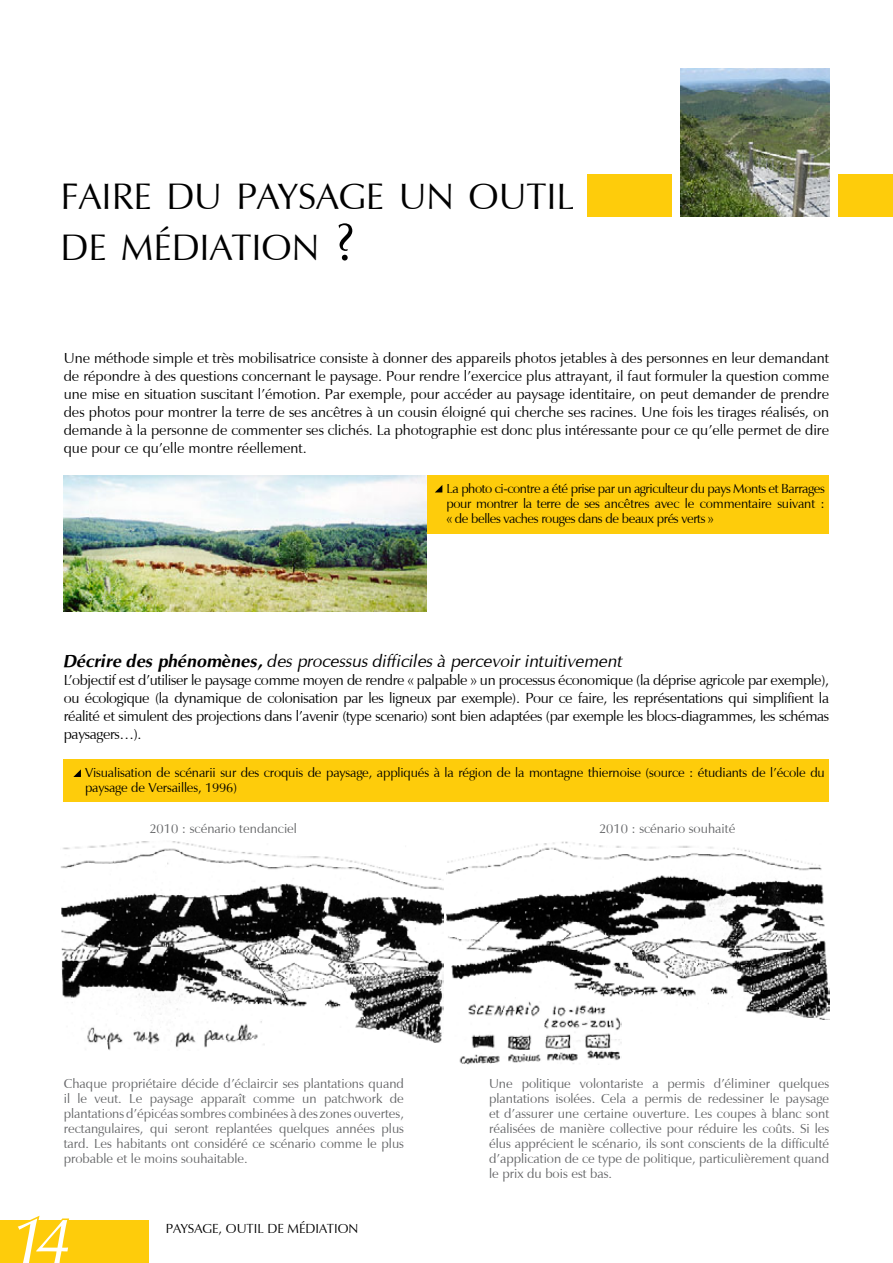
<style>
.page{position:relative;width:893px;height:1263px;background:#fff}
.page>*{position:absolute;margin:0;border:0;box-sizing:border-box;transform-origin:0 0}
.t1{font:italic 67.5px "Vera Humana 95";color:#fff}
.t2{font:37.8px/51px "Vera Humana 95";color:#000}
.t3{font:italic 18px "Vera Humana 95";color:#000}
.t4{font:15px/18px "Vera Humana 95";letter-spacing:-.01em;color:#000;text-align:justify}
.t5{font:13.5px/15px "Vera Humana 95";color:#646567;text-align:justify}
.t6{font:13.5px/15px "Vera Humana 95";letter-spacing:-.01em;color:#000;text-align:justify}
.s1{font-size:54px}
.s2{font-weight:700}
</style>
<div class="page">
<div style="left:829px;top:174px;width:64px;height:43px;background:#fecc0b"></div>
<div style="left:72px;top:174px;width:608px;height:43px;background:#fecc0b"></div>
<div style="left:672px;top:174px;width:8px;height:45px;background:#fff"></div>
<div style="left:0;top:1220px;width:149px;height:43px;background:#fecc0b"></div>
<svg style="left:30px;top:1215px;width:40px;height:5px"></svg>
<div style="left:829px;top:166px;width:9px;height:55px;background:#fff"></div>
<div style="left:425px;top:476px;width:404px;height:58px;background:#fecc0b"></div>
<svg style="left:435px;top:485px;width:7px;height:7px"></svg>
<img style="left:64px;top:476px;width:362px;height:135px">
<div style="left:64px;top:760px;width:765px;height:42px;background:#fecc0b"></div>
<svg style="left:73px;top:769px;width:8px;height:8px"></svg>
<img style="left:61px;top:841px;width:383px;height:202px">
<img style="left:446px;top:841px;width:383px;height:179px">
<div style="left:60px;top:158px;width:524px;height:114px;background:#fff"></div>
<div style="left:573px;top:170px;width:14px;height:50px;background:#fff"></div>
<img style="left:452px;top:997px;width:170px;height:68px">
<img style="left:680px;top:68px;width:149px;height:149px">
<img style="left:81px;top:1019px;width:184px;height:32px">
<h2 class="t2" style="left:60px;top:171px;width:516px">FAIRE DU PAYSAGE UN OUTIL<br>DE MÉDIATION <span class="s1">?</span></h2>
<p class="t4" style="left:64px;top:349px;width:767px">Une méthode simple et très mobilisatrice consiste à donner des appareils photos jetables à des personnes en leur demandant de répondre à des questions concernant le paysage. Pour rendre l’exercice plus attrayant, il faut formuler la question comme une mise en situation suscitant l’émotion. Par exemple, pour accéder au paysage identitaire, on peut demander de prendre des photos pour montrer la terre de ses ancêtres à un cousin éloigné qui cherche ses racines. Une fois les tirages réalisés, on demande à la personne de commenter ses clichés. La photographie est donc plus intéressante pour ce qu’elle permet de dire que pour ce qu’elle montre réellement.</p>
<p class="t6" style="left:446px;top:480px;width:380px">La photo ci-contre a été prise par un agriculteur du pays Monts et Barrages pour montrer la terre de ses ancêtres avec le commentaire suivant : « de belles vaches rouges dans de beaux prés verts »</p>
<p class="t3" style="left:64px;top:650px;width:560px"><span class="s2">Décrire des phénomènes,</span> des processus difficiles à percevoir intuitivement</p>
<p class="t4" style="left:64px;top:671px;width:767px">L’objectif est d’utiliser le paysage comme moyen de rendre « palpable » un processus économique (la déprise agricole par exemple), ou écologique (la dynamique de colonisation par les ligneux par exemple). Pour ce faire, les représentations qui simplifient la réalité et simulent des projections dans l’avenir (type scenario) sont bien adaptées (par exemple les blocs-diagrammes, les schémas paysagers…).</p>
<p class="t6" style="left:85px;top:765px;width:741px">Visualisation de scénarii sur des croquis de paysage, appliqués à la région de la montagne thiernoise (source : étudiants de l’école du paysage de Versailles, 1996)</p>
<p class="t5" style="left:149px;top:821px;width:149px">2010 : scénario tendanciel</p>
<p class="t5" style="left:599px;top:821px;width:138px">2010 : scénario souhaité</p>
<p class="t5" style="left:64px;top:1076px;width:342px">Chaque propriétaire décide d’éclaircir ses plantations quand il le veut. Le paysage apparaît comme un patchwork de plantations d’épicéas sombres combinées à des zones ouvertes, rectangulaires, qui seront replantées quelques années plus tard. Les habitants ont considéré ce scénario comme le plus probable et le moins souhaitable.</p>
<h1 class="t1" style="left:11px;top:1200px;width:64px">14</h1>
<p class="t6" style="left:166px;top:1221px;width:9px">paysage</p>
<p class="t6" style="left:219px;top:1221px;width:16px">, outil</p>
<p class="t6" style="left:267px;top:1221px;width:47px">de médiation</p>
<p class="t5" style="left:489px;top:1076px;width:342px">Une politique volontariste a permis d’éliminer quelques plantations isolées. Cela a permis de redessiner le paysage et d’assurer une certaine ouverture. Les coupes à blanc sont réalisées de manière collective pour réduire les coûts. Si les élus apprécient le scénario, ils sont conscients de la difficulté d’application de ce type de politique, particulièrement quand le prix du bois est bas.</p>
</div>
